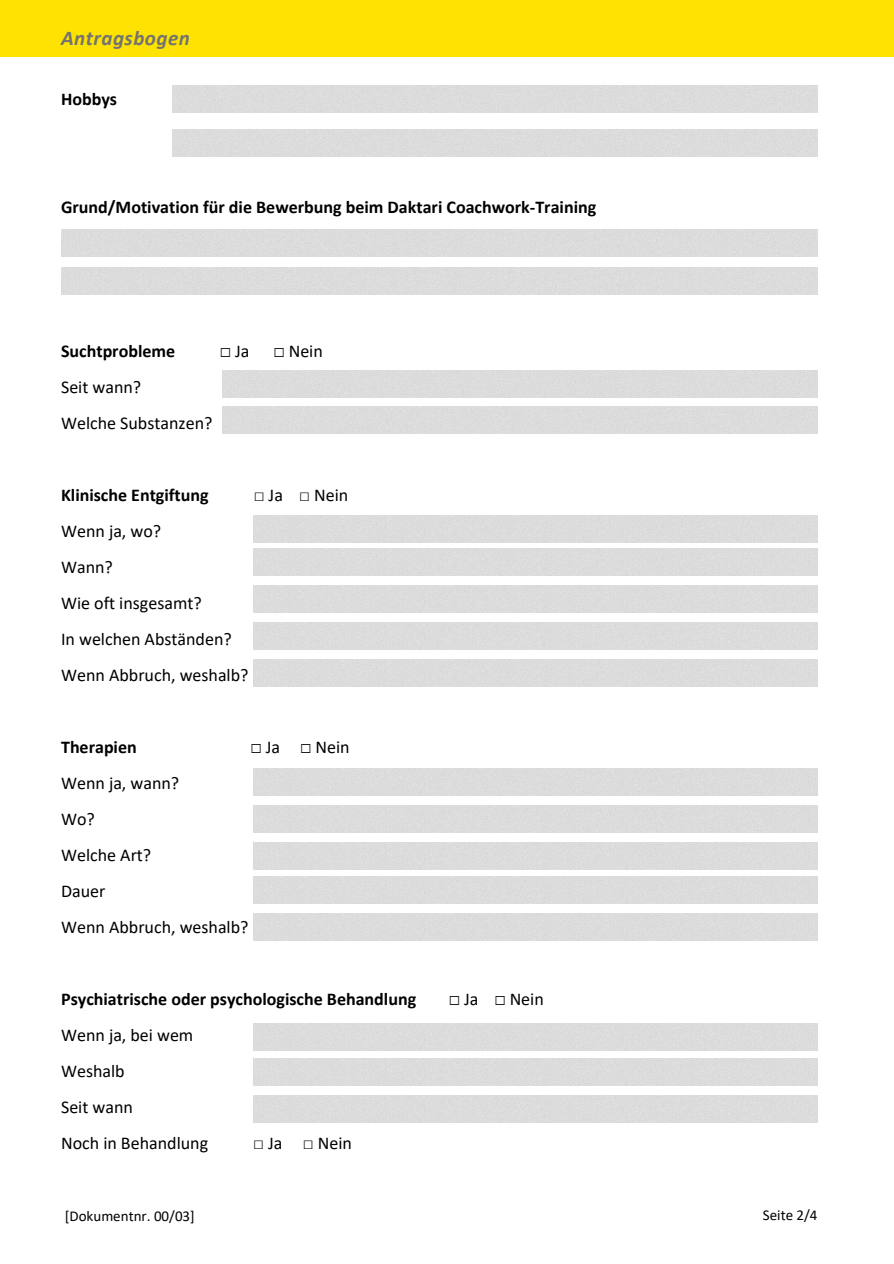
<style>
.page{position:relative;width:894px;height:1264px;background:#fff}
.page>*{position:absolute;margin:0;border:0;box-sizing:border-box;transform-origin:0 0}
.t1{font:italic 700 21px "Calibri";letter-spacing:.025em;color:#737373}
.t2{font:18px/36px "Calibri";color:#000}
.t3{font:700 18px "Calibri";color:#000}
.t4{font:15px "Calibri";color:#000}
.s1{font-family:"Free Mono"}
</style>
<div class="page">
<div style="left:172px;top:85px;width:644px;height:27px;background:#dcdcdc"></div>
<div style="left:172px;top:129px;width:644px;height:27px;background:#dcdcdc"></div>
<div style="left:61px;top:229px;width:756px;height:27px;background:#dcdcdc"></div>
<div style="left:222px;top:370px;width:594px;height:27px;background:#dcdcdc"></div>
<div style="left:222px;top:407px;width:595px;height:27px;background:#dcdcdc"></div>
<div style="left:253px;top:660px;width:564px;height:27px;background:#dcdcdc"></div>
<div style="left:253px;top:622px;width:564px;height:27px;background:#dcdcdc"></div>
<div style="left:253px;top:585px;width:564px;height:27px;background:#dcdcdc"></div>
<div style="left:253px;top:548px;width:564px;height:27px;background:#dcdcdc"></div>
<div style="left:253px;top:515px;width:564px;height:27px;background:#dcdcdc"></div>
<div style="left:253px;top:913px;width:564px;height:27px;background:#dcdcdc"></div>
<div style="left:253px;top:876px;width:564px;height:27px;background:#dcdcdc"></div>
<div style="left:253px;top:842px;width:564px;height:27px;background:#dcdcdc"></div>
<div style="left:253px;top:805px;width:564px;height:27px;background:#dcdcdc"></div>
<div style="left:253px;top:768px;width:564px;height:27px;background:#dcdcdc"></div>
<div style="left:253px;top:1023px;width:564px;height:27px;background:#dcdcdc"></div>
<div style="left:253px;top:1058px;width:564px;height:27px;background:#dcdcdc"></div>
<div style="left:253px;top:1095px;width:564px;height:26px;background:#dcdcdc"></div>
<div style="left:61px;top:268px;width:756px;height:27px;background:#dcdcdc"></div>
<div style="left:0;top:0;width:893px;height:56px;background:#ffe300"></div>
<p class="t1" style="left:61px;top:30px;width:130px">Antragsbogen</p>
<h1 class="t3" style="left:61px;top:91px;width:57px">Hobbys</h1>
<h2 class="t3" style="left:61px;top:199px;width:536px">Grund/Motivation für die Bewerbung beim Daktari Coachwork-Training</h2>
<h2 class="t3" style="left:61px;top:343px;width:116px">Suchtprobleme</h2>
<h2 class="t2" style="left:220px;top:334px;width:31px"><span class="s1">☐</span> Ja</h2>
<h2 class="t2" style="left:274px;top:334px;width:50px"><span class="s1">☐</span> Nein</h2>
<h2 class="t2" style="left:61px;top:370px;width:153px">Seit wann?<br>Welche Substanzen?</h2>
<h3 class="t3" style="left:61px;top:487px;width:149px">Klinische Entgiftung</h3>
<h3 class="t2" style="left:254px;top:478px;width:96px">□ Ja □ Nein</h3>
<h3 class="t2" style="left:61px;top:514px;width:189px">Wenn ja, wo?<br>Wann?<br>Wie oft insgesamt?<br>In welchen Abständen?<br>Wenn Abbruch, weshalb?</h3>
<h3 class="t3" style="left:61px;top:739px;width:77px">Therapien</h3>
<h3 class="t2" style="left:251px;top:730px;width:100px"><span class="s1">☐</span> Ja <span class="s1">☐</span> Nein</h3>
<h3 class="t2" style="left:61px;top:766px;width:189px">Wenn ja, wann?<br>Wo?<br>Welche Art?<br>Dauer<br>Wenn Abbruch, weshalb?</h3>
<h3 class="t3" style="left:61px;top:991px;width:356px">Psychiatrische oder psychologische Behandlung</h3>
<h3 class="t2" style="left:449px;top:982px;width:96px"><span class="s1">☐</span> Ja <span class="s1">☐</span> Nein</h3>
<h3 class="t2" style="left:61px;top:1018px;width:149px">Wenn ja, bei wem<br>Weshalb<br>Seit wann<br>Noch in Behandlung</h3>
<h3 class="t2" style="left:253px;top:1126px;width:100px">□ Ja □ Nein</h3>
<p class="t4" style="left:65px;top:1209px;width:131px">[Dokumentnr. 00/03]</p>
<h3 class="t4" style="left:762px;top:1208px;width:56px">Seite 2/4</h3>
</div>
